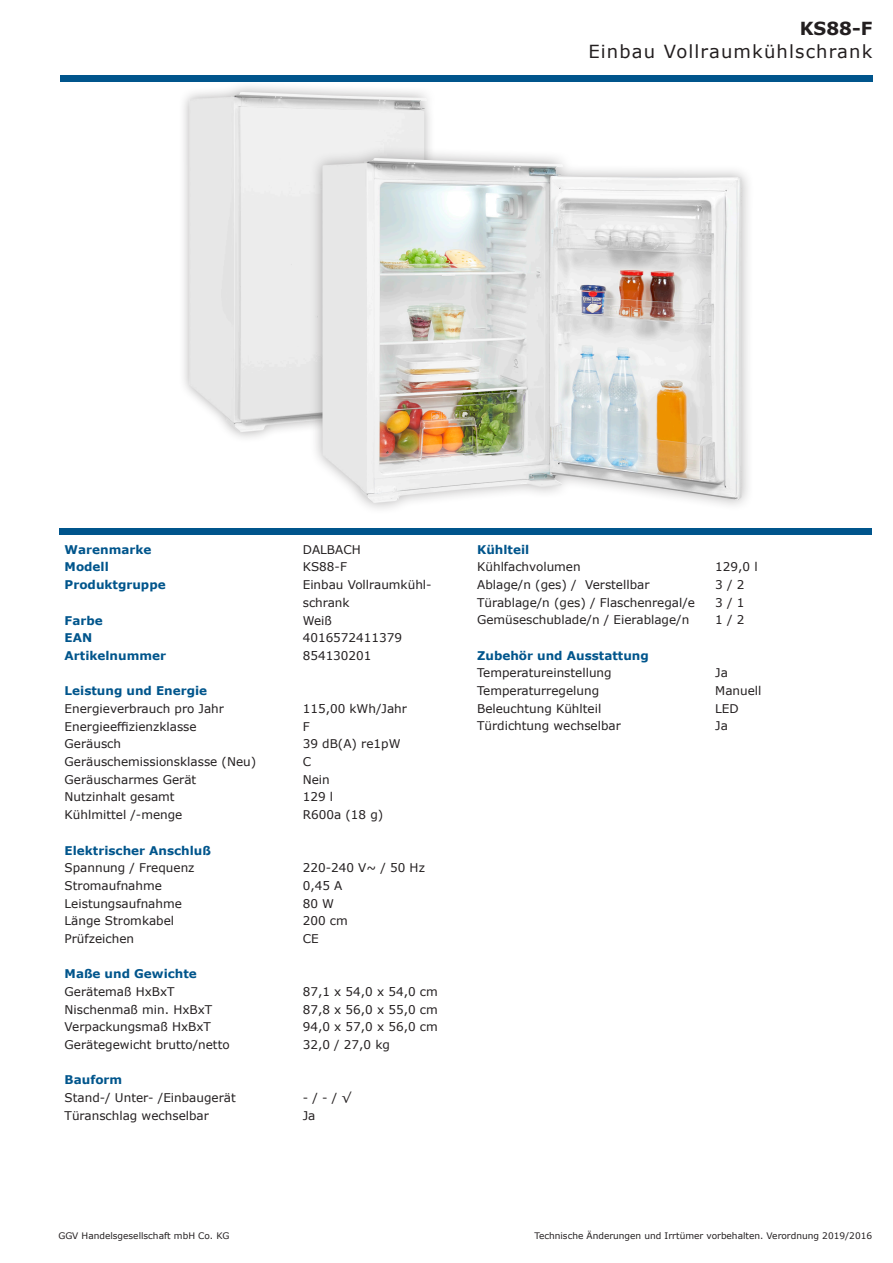
<style>
.page{position:relative;width:893px;height:1263px;background:#fff}
.page>*{position:absolute;margin:0;border:0;box-sizing:border-box;transform-origin:0 0}
.t1{font:18px "Verdana";letter-spacing:.065em;color:#231f20}
.t2{font:700 18px "Verdana";color:#231f20}
.t3{font:12px/18px "Verdana";color:#231f20}
.t4{font:700 12px "Verdana";color:#00558c}
.t5{font:9px "Verdana";color:#231f20}
</style>
<div class="page">
<div style="left:178px;top:81px;width:260px;height:362px;background:#231f20;opacity:.35"></div>
<img style="left:190px;top:92px;width:237px;height:340px">
<div style="left:310px;top:145px;width:444px;height:370px;background:#231f20;opacity:.35"></div>
<img style="left:322px;top:158px;width:420px;height:345px">
<div style="left:60px;top:75px;width:812px;height:6px;background:#00558c"></div>
<div style="left:60px;top:528px;width:812px;height:6px;background:#00558c"></div>
<h1 class="t2" style="left:800px;top:16px;width:74px">KS88-F</h1>
<h1 class="t1" style="left:588px;top:39px;width:285px">Einbau Vollraumkühlschrank</h1>
<p class="t4" style="left:65px;top:541px;width:88px">Warenmarke</p>
<p class="t3" style="left:303px;top:540px;width:59px">DALBACH</p>
<p class="t4" style="left:65px;top:558px;width:46px">Modell</p>
<p class="t3" style="left:303px;top:558px;width:46px">KS88-F</p>
<p class="t4" style="left:65px;top:576px;width:103px">Produktgruppe</p>
<p class="t3" style="left:303px;top:575px;width:130px">Einbau Vollraumkühl&shy;schrank</p>
<p class="t4" style="left:65px;top:612px;width:40px">Farbe</p>
<p class="t3" style="left:303px;top:611px;width:31px">Weiß</p>
<p class="t4" style="left:65px;top:629px;width:29px">EAN</p>
<p class="t3" style="left:303px;top:629px;width:101px">4016572411379</p>
<p class="t4" style="left:65px;top:647px;width:103px">Artikelnummer</p>
<p class="t3" style="left:303px;top:646px;width:70px">854130201</p>
<p class="t4" style="left:65px;top:682px;width:144px">Leistung und Energie</p>
<p class="t3" style="left:65px;top:700px;width:161px">Energieverbrauch pro Jahr</p>
<p class="t3" style="left:303px;top:700px;width:106px">115,00 kWh/Jahr</p>
<p class="t3" style="left:65px;top:717px;width:134px">Energieeffizienzklasse</p>
<p class="t3" style="left:303px;top:717px;width:8px">F</p>
<p class="t3" style="left:65px;top:735px;width:58px">Geräusch</p>
<p class="t3" style="left:303px;top:735px;width:99px">39 dB(A) re1pW</p>
<p class="t3" style="left:65px;top:753px;width:193px">Geräuschemissionsklasse (Neu)</p>
<p class="t3" style="left:303px;top:753px;width:10px">C</p>
<p class="t3" style="left:65px;top:770px;width:133px">Geräuscharmes Gerät</p>
<p class="t3" style="left:303px;top:770px;width:29px">Nein</p>
<p class="t3" style="left:65px;top:788px;width:112px">Nutzinhalt gesamt</p>
<p class="t3" style="left:303px;top:788px;width:32px">129 l</p>
<p class="t3" style="left:65px;top:806px;width:119px">Kühlmittel /-menge</p>
<p class="t3" style="left:303px;top:806px;width:82px">R600a (18 g)</p>
<p class="t4" style="left:65px;top:842px;width:148px">Elektrischer Anschluß</p>
<p class="t3" style="left:65px;top:859px;width:131px">Spannung / Frequenz</p>
<p class="t3" style="left:303px;top:859px;width:124px">220-240 V~ / 50 Hz</p>
<p class="t3" style="left:65px;top:876px;width:99px">Stromaufnahme</p>
<p class="t3" style="left:303px;top:876px;width:41px">0,45 A</p>
<p class="t3" style="left:65px;top:894px;width:119px">Leistungsaufnahme</p>
<p class="t3" style="left:303px;top:894px;width:33px">80 W</p>
<p class="t3" style="left:65px;top:912px;width:111px">Länge Stromkabel</p>
<p class="t3" style="left:303px;top:912px;width:47px">200 cm</p>
<p class="t3" style="left:65px;top:929px;width:71px">Prüfzeichen</p>
<p class="t3" style="left:303px;top:929px;width:17px">CE</p>
<p class="t4" style="left:65px;top:965px;width:134px">Maße und Gewichte</p>
<p class="t3" style="left:65px;top:982px;width:112px">Gerätemaß HxBxT</p>
<p class="t3" style="left:303px;top:982px;width:137px">87,1 x 54,0 x 54,0 cm</p>
<p class="t3" style="left:65px;top:1000px;width:149px">Nischenmaß min. HxBxT</p>
<p class="t3" style="left:303px;top:1000px;width:137px">87,8 x 56,0 x 55,0 cm</p>
<p class="t3" style="left:65px;top:1018px;width:148px">Verpackungsmaß HxBxT</p>
<p class="t3" style="left:303px;top:1018px;width:137px">94,0 x 57,0 x 56,0 cm</p>
<p class="t3" style="left:65px;top:1035px;width:167px">Gerätegewicht brutto/netto</p>
<p class="t3" style="left:303px;top:1035px;width:89px">32,0 / 27,0 kg</p>
<p class="t4" style="left:65px;top:1071px;width:59px">Bauform</p>
<p class="t3" style="left:65px;top:1088px;width:173px">Stand-/ Unter- /Einbaugerät</p>
<p class="t3" style="left:303px;top:1088px;width:50px">- / - / √</p>
<p class="t3" style="left:65px;top:1106px;width:146px">Türanschlag wechselbar</p>
<p class="t3" style="left:303px;top:1106px;width:14px">Ja</p>
<p class="t4" style="left:477px;top:541px;width:54px">Kühlteil</p>
<p class="t3" style="left:477px;top:558px;width:105px">Kühlfachvolumen</p>
<p class="t3" style="left:715px;top:558px;width:44px">129,0 l</p>
<p class="t3" style="left:477px;top:575px;width:174px">Ablage/n (ges) / Verstellbar</p>
<p class="t3" style="left:715px;top:575px;width:31px">3 / 2</p>
<p class="t3" style="left:477px;top:593px;width:219px">Türablage/n (ges) / Flaschenregal/e</p>
<p class="t3" style="left:715px;top:593px;width:31px">3 / 1</p>
<p class="t3" style="left:477px;top:611px;width:214px">Gemüseschublade/n / Eierablage/n</p>
<p class="t3" style="left:715px;top:611px;width:31px">1 / 2</p>
<p class="t4" style="left:477px;top:647px;width:173px">Zubehör und Ausstattung</p>
<p class="t3" style="left:477px;top:664px;width:136px">Temperatureinstellung</p>
<p class="t3" style="left:715px;top:664px;width:14px">Ja</p>
<p class="t3" style="left:477px;top:681px;width:123px">Temperaturregelung</p>
<p class="t3" style="left:715px;top:681px;width:48px">Manuell</p>
<p class="t3" style="left:477px;top:699px;width:126px">Beleuchtung Kühlteil</p>
<p class="t3" style="left:715px;top:699px;width:25px">LED</p>
<p class="t3" style="left:477px;top:717px;width:145px">Türdichtung wechselbar</p>
<p class="t3" style="left:715px;top:717px;width:14px">Ja</p>
<p class="t5" style="left:58px;top:1230px;width:173px">GGV Handelsgesellschaft mbH Co. KG</p>
<p class="t5" style="left:534px;top:1230px;width:339px">Technische Änderungen und Irrtümer vorbehalten. Verordnung 2019/2016</p>
</div>
